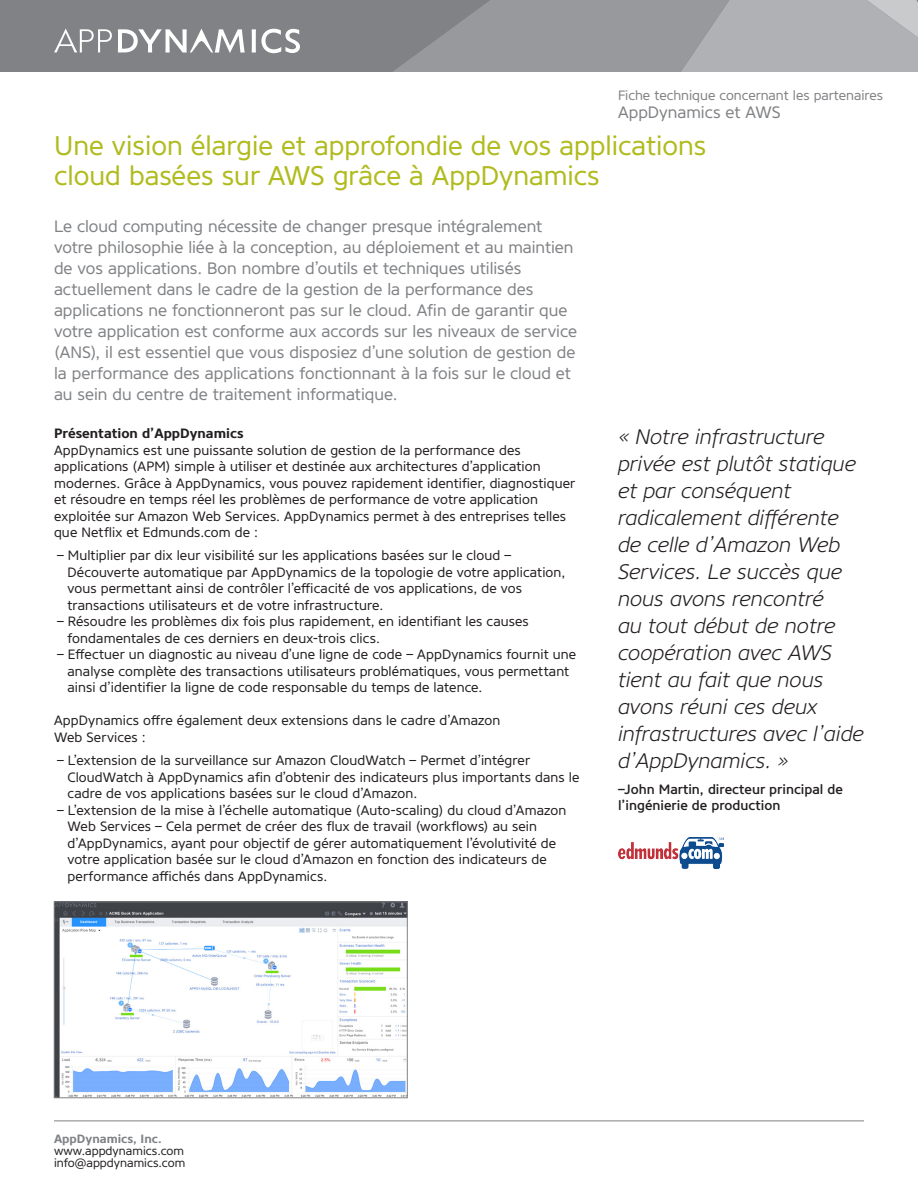
<style>
.page{position:relative;width:918px;height:1188px;background:#fff}
.page>*{position:absolute;margin:0;border:0;box-sizing:border-box;transform-origin:0 0}
.L2_Title{font:27px/30px "Core Sans NR45";color:#b0bb1d}
.Quote_Body{font:italic 300 21px/27px "Core Sans NR35";color:#231f20}
.L2_Body{font:16.5px/21px "Core Sans NR45";color:#808285}
.L1_Subtitle{font:16.5px "Core Sans NR45";color:#808285}
.L4_Body__text_-_bull{font:13.5px/16.5px "Core Sans NR45";letter-spacing:.01em;color:#231f20}
.L4_Body__text{font:13.5px/16.5px "Core Sans NR45";letter-spacing:.01em;color:#231f20}
.Quote_Name{font:500 13.5px/16.5px "Core Sans NR55";color:#231f20}
.L1_Title{font:13.5px "Core Sans NR45";color:#808285}
.L3_Body__head{font:700 13.5px "Core Sans NR65";color:#231f20}
.Footer-URL{font:12px "Core Sans NR45";color:#231f20}
.Footer-Name{font:700 12px "Core Sans NR65";color:#808285}
</style>
<div class="page">
<svg style="left:678px;top:0;width:240px;height:72px;background:#aeafb3"></svg>
<svg style="left:0;top:0;width:678px;height:72px;background:#898b8e"></svg>
<svg style="left:54px;top:28px;width:58px;height:24px"></svg>
<svg style="left:118px;top:29px;width:127px;height:24px"></svg>
<svg style="left:252px;top:29px;width:48px;height:24px"></svg>
<hr style="left:54px;top:1120px;width:810px;height:1px;background:#808285">
<img style="left:56px;top:904px;width:349px;height:192px">
<div style="left:54px;top:902px;width:353px;height:196px;border:1px solid #808285"></div>
<img style="left:618px;top:838px;width:106px;height:31px">
<p class="L1_Title" style="left:618px;top:86px;width:267px">Fiche technique concernant les partenaires</p>
<p class="L1_Subtitle" style="left:618px;top:101px;width:164px">AppDynamics et AWS</p>
<p class="L2_Title" style="left:54px;top:130px;width:654px">Une vision élargie et approfondie de vos applications cloud basées sur AWS grâce à AppDynamics</p>
<p class="L2_Body" style="left:54px;top:216px;width:524px">Le cloud computing nécessite de changer presque intégralement votre philosophie liée à la conception, au déploiement et au maintien de vos applications. Bon nombre d’outils et techniques utilisés actuellement dans le cadre de la gestion de la performance des applications ne fonctionneront pas sur le cloud. Afin de garantir que votre application est conforme aux accords sur les niveaux de service (ANS), il est essentiel que vous disposiez d’une solution de gestion de la performance des applications fonctionnant à la fois sur le cloud et au sein du centre de traitement informatique.</p>
<p class="L3_Body__head" style="left:54px;top:425px;width:191px">Présentation d’AppDynamics</p>
<p class="L4_Body__text" style="left:54px;top:442px;width:523px">AppDynamics est une puissante solution de gestion de la performance des applications (APM) simple à utiliser et destinée aux architectures d’application modernes. Grâce à AppDynamics, vous pouvez rapidement identifier, diagnostiquer et résoudre en temps réel les problèmes de performance de votre application exploitée sur Amazon Web Services. AppDynamics permet à des entreprises telles que Netflix et Edmunds.com de :</p>
<p class="L4_Body__text_-_bull" style="left:68px;top:547px;width:499px;text-indent:-10px">– Multiplier par dix leur visibilité sur les applications basées sur le cloud – Découverte automatique par AppDynamics de la topologie de votre application, vous permettant ainsi de contrôler l’efficacité de vos applications, de vos transactions utilisateurs et de votre infrastructure.</p>
<p class="L4_Body__text_-_bull" style="left:68px;top:613px;width:463px;text-indent:-10px">– Résoudre les problèmes dix fois plus rapidement, en identifiant les causes fondamentales de ces derniers en deux-trois clics.</p>
<p class="L4_Body__text_-_bull" style="left:68px;top:646px;width:510px;text-indent:-10px">– Effectuer un diagnostic au niveau d’une ligne de code – AppDynamics fournit une analyse complète des transactions utilisateurs problématiques, vous permettant ainsi d’identifier la ligne de code responsable du temps de latence.</p>
<p class="L4_Body__text" style="left:54px;top:712px;width:448px">AppDynamics offre également deux extensions dans le cadre d’Amazon<br>Web Services :</p>
<p class="L4_Body__text_-_bull" style="left:68px;top:752px;width:513px;text-indent:-10px">– L’extension de la surveillance sur Amazon CloudWatch – Permet d’intégrer<br>CloudWatch à AppDynamics afin d’obtenir des indicateurs plus importants dans le cadre de vos applications basées sur le cloud d’Amazon.</p>
<p class="L4_Body__text_-_bull" style="left:68px;top:802px;width:500px;text-indent:-10px">– L’extension de la mise à l’échelle automatique (Auto-scaling) du cloud d’Amazon Web Services – Cela permet de créer des flux de travail (workflows) au sein d’AppDynamics, ayant pour objectif de gérer automatiquement l’évolutivité de votre application basée sur le cloud d’Amazon en fonction des indicateurs de performance affichés dans AppDynamics.</p>
<p class="Quote_Body" style="left:618px;top:423px;width:247px">« Notre infrastructure privée est plutôt statique et par conséquent radicalement différente de celle d’Amazon Web<br>Services. Le succès que nous avons rencontré<br>au tout début de notre coopération avec AWS tient au fait que nous avons réuni ces deux infrastructures avec l’aide d’AppDynamics. »</p>
<p class="Quote_Name" style="left:618px;top:781px;width:227px">–John Martin, directeur principal de l’ingénierie de production</p>
<p class="Footer-Name" style="left:54px;top:1131px;width:109px">AppDynamics, Inc.</p>
<p class="Footer-URL" style="left:54px;top:1143px;width:132px">www.appdynamics.com</p>
<p class="Footer-URL" style="left:54px;top:1155px;width:133px">info@appdynamics.com</p>
</div>
